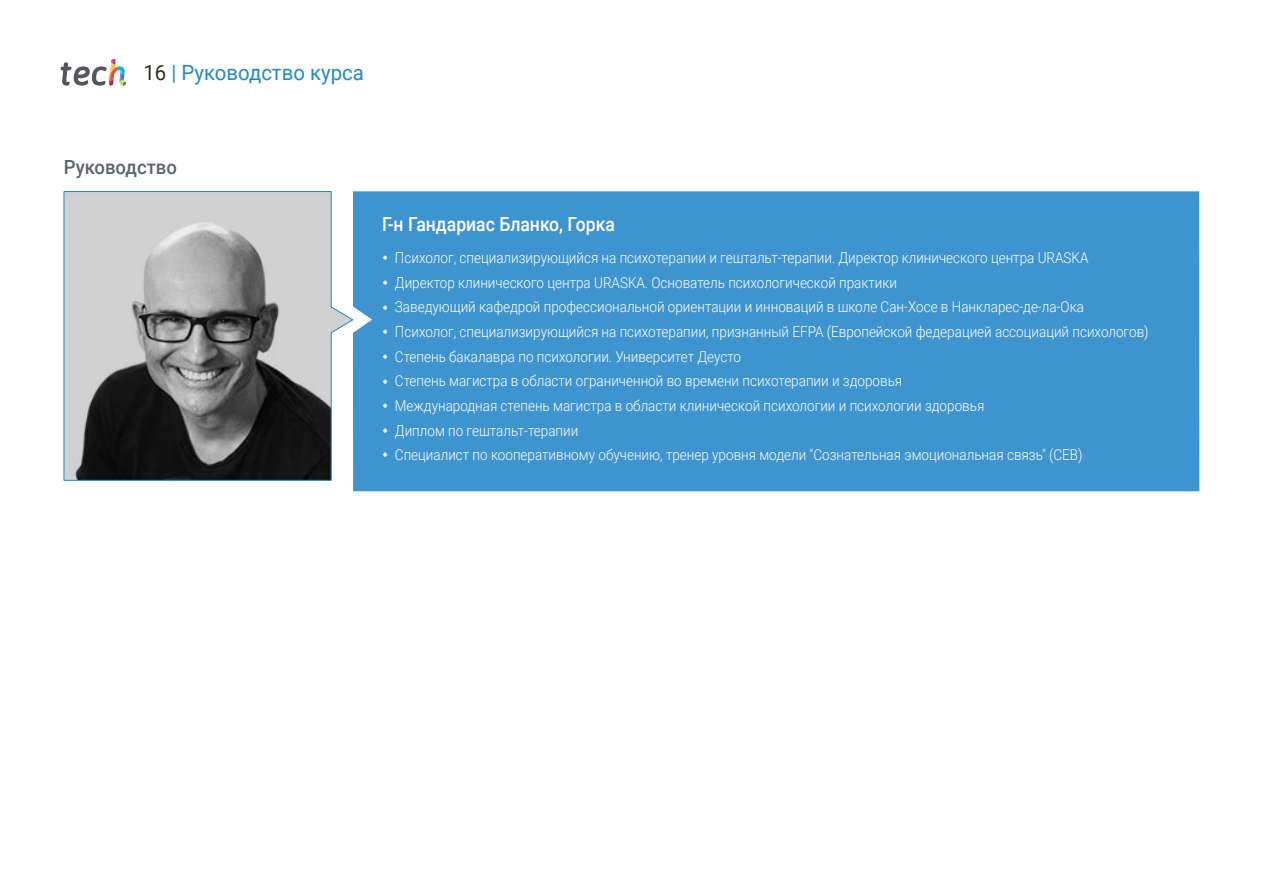
<style>
.page{position:relative;width:1263px;height:893px;background:#fff}
.page>*{position:absolute;margin:0;border:0;box-sizing:border-box;transform-origin:0 0}
.t1{font:21px "Roboto";color:#2488c9}
.t2{font:500 19.5px "Roboto";color:#fff;scale:.9 1}
.t3{font:500 19.5px "Roboto";color:#61646a;scale:.95 1}
.t4{font:300 15px/24.6px "Roboto";color:#fff;scale:.9 1}
.s1{color:#312e20}
</style>
<div class="page">
<svg style="left:61px;top:59px;width:65px;height:27px"></svg>
<div style="left:353px;top:191px;width:846px;height:300px;background:#3e94ce"></div>
<svg style="left:64px;top:191px;width:289px;height:290px;background:#919293"></svg>
<svg style="left:383px;top:255px;width:4px;height:5px"></svg>
<svg style="left:383px;top:280px;width:4px;height:5px"></svg>
<svg style="left:383px;top:305px;width:4px;height:5px"></svg>
<svg style="left:383px;top:329px;width:4px;height:5px"></svg>
<svg style="left:383px;top:354px;width:4px;height:5px"></svg>
<svg style="left:383px;top:379px;width:4px;height:5px"></svg>
<svg style="left:383px;top:403px;width:4px;height:5px"></svg>
<svg style="left:383px;top:428px;width:4px;height:5px"></svg>
<svg style="left:383px;top:452px;width:4px;height:5px"></svg>
<h1 class="t1" style="left:144px;top:57px;width:222px"><span class="s1">16</span> | Руководство курса</h1>
<h2 class="t3" style="left:64px;top:153px;width:121px">Руководство</h2>
<h2 class="t2" style="left:382px;top:211px;width:260px">Г-н Гандариас Бланко, Горка</h2>
<p class="t4" style="left:395px;top:245px;width:839px">Психолог, специализирующийся на психотерапии и гештальт-терапии. Директор клинического центра URASKA Директор клинического центра URASKA. Основатель психологической практики<br>Заведующий кафедрой профессиональной ориентации и инноваций в школе Сан-Хосе в Нанкларес-де-ла-Ока Психолог, специализирующийся на психотерапии, признанный EFPA (Европейской федерацией ассоциаций психологов)<br>Степень бакалавра по психологии. Университет Деусто<br>Степень магистра в области ограниченной во времени психотерапии и здоровья<br>Международная степень магистра в области клинической психологии и психологии здоровья<br>Диплом по гештальт-терапии<br>Специалист по кооперативному обучению, тренер уровня модели "Сознательная эмоциональная связь" (CEB)</p>
</div>
